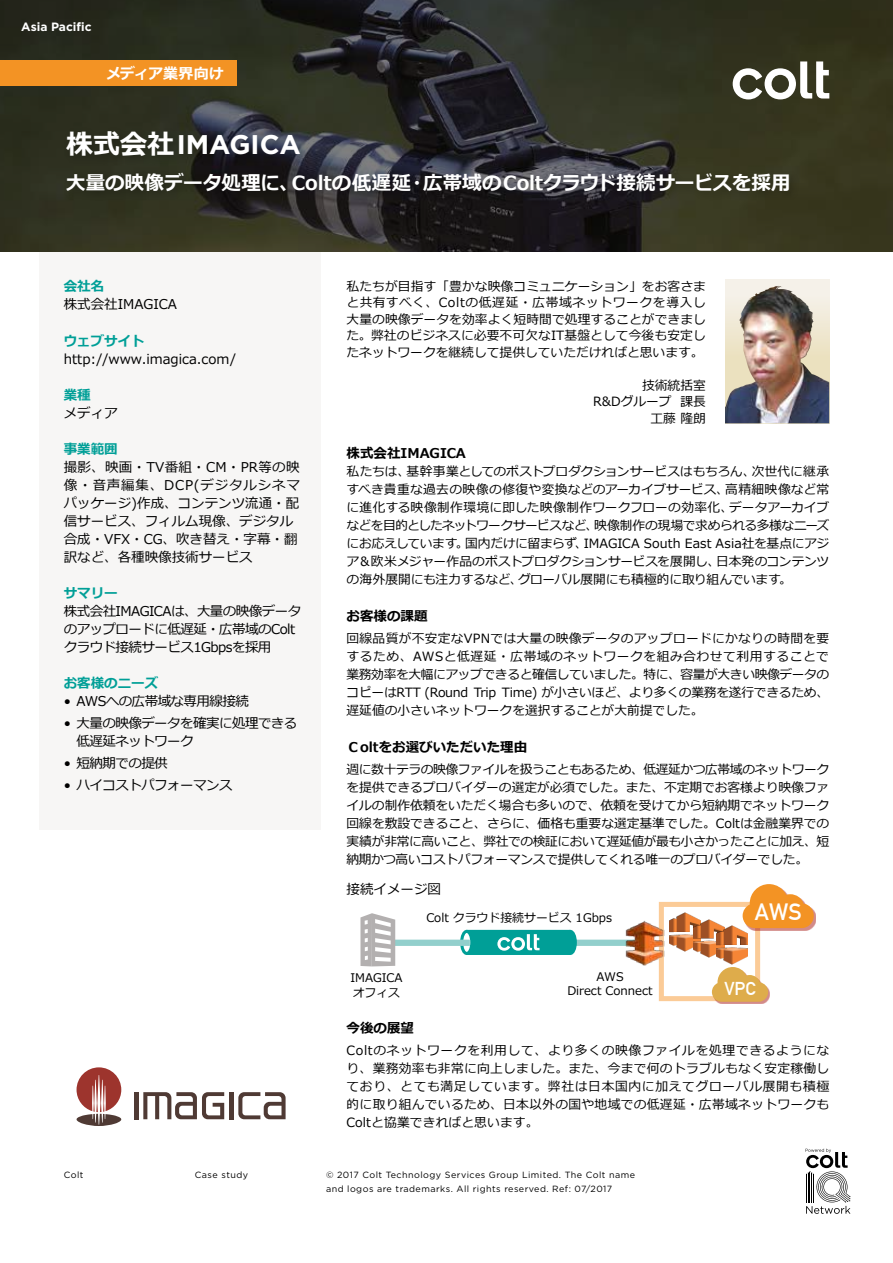
<style>
.page{position:relative;width:893px;height:1263px;background:#fff}
.page>*{position:absolute;margin:0;border:0;box-sizing:border-box;transform-origin:0 0}
.t1{font:700 27px "Gotham";color:#fff}
.t2{font:23.1px "Alte DIN1451 Mittelschrift";color:#fff}
.t3{font:700 19.5px "Meiryo";color:#fff}
.t4{font:18.3px "Alte DIN1451 Mittelschrift";color:#fff}
.t5{font:700 15px "Meiryo";letter-spacing:-.005em;color:#fff}
.t6{font:13.5px/18px "Meiryo";color:#000}
.t7{font:13.5px/18px "Meiryo";letter-spacing:-.04em;color:#000}
.t8{font:700 13.5px "Meiryo";color:#000}
.t9{font:700 13.5px "Meiryo";color:#009f97}
.t10{font:12.75px/18px "Meiryo";color:#000;text-align:justify}
.t11{font:700 12px "Gotham";color:#fff}
.t12{font:11.85px/14.2px "Meiryo";color:#000}
.t13{font:9px/13.5px "Gotham";letter-spacing:.05em;color:#000}
.s1{font-family:"Meiryo"}
</style>
<div class="page">
<div style="left:39px;top:251px;width:282px;height:578px;background:#f7f6f5"></div>
<svg style="left:0;top:0;width:893px;height:252px;background:#2d2e21"></svg>
<div style="left:497px;top:940px;width:142px;height:6px;background:#92cfcc"></div>
<div style="left:659px;top:902px;width:101px;height:99px;border:5px solid #fbcb97"></div>
<img style="left:669px;top:913px;width:29px;height:38px">
<img style="left:693px;top:919px;width:30px;height:38px">
<img style="left:717px;top:926px;width:31px;height:38px">
<img style="left:624px;top:920px;width:40px;height:45px">
<div style="left:745px;top:886px;width:71px;height:44px;background:#a81714;opacity:.5"></div>
<svg style="left:743px;top:884px;width:71px;height:44px"></svg>
<div style="left:713px;top:968px;width:57px;height:35px;background:#a81714;opacity:.5"></div>
<svg style="left:712px;top:967px;width:56px;height:35px"></svg>
<div style="left:466px;top:930px;width:104px;height:25px;background:#009f97"></div>
<svg style="left:462px;top:931px;width:10px;height:22px"></svg>
<div style="left:460px;top:930px;width:13px;height:25px;border:3px solid #009f97;border-radius:50%"></div>
<div style="left:565px;top:931px;width:10px;height:22px;background:#009f97;border-radius:50%"></div>
<div style="left:564px;top:930px;width:13px;height:25px;border:3px solid #009f97;border-radius:50%"></div>
<div style="left:392px;top:940px;width:78px;height:6px;background:#92cfcc"></div>
<svg style="left:497px;top:934px;width:42px;height:17px"></svg>
<hr style="left:134px;top:1092px;width:4px;height:27px;background:#4f3a34">
<hr style="left:229px;top:1092px;width:4px;height:27px;background:#4f3a34">
<svg style="left:238px;top:1092px;width:48px;height:27px"></svg>
<svg style="left:143px;top:1092px;width:81px;height:27px"></svg>
<svg style="left:77px;top:1067px;width:44px;height:59px"></svg>
<svg style="left:733px;top:61px;width:96px;height:38px"></svg>
<svg style="left:805px;top:1148px;width:45px;height:66px"></svg>
<div style="left:62px;top:126px;width:738px;height:76px;background:#000;opacity:.25"></div>
<div style="left:725px;top:279px;width:104px;height:144px;background:#f5f1e9"></div>
<img style="left:725px;top:286px;width:104px;height:137px">
<div style="left:0;top:61px;width:237px;height:25px;background:#f39324"></div>
<svg style="left:360px;top:913px;width:35px;height:53px"></svg>
<p class="t11" style="left:21px;top:19px;width:72px">Asia Pacific</p>
<p class="t5" style="left:106px;top:63px;width:119px">メディア業界向け</p>
<h1 class="t1" style="left:66px;top:126px;width:236px"><span class="s1">株式会社</span>IMAGICA</h1>
<h3 class="t3" style="left:66px;top:169px;width:726px">大量の映像データ処理に、Coltの低遅延・広帯域のColtクラウド接続サービスを採用</h3>
<p class="t9" style="left:64px;top:277px;width:42px">会社名</p>
<p class="t6" style="left:64px;top:296px;width:115px">株式会社IMAGICA</p>
<p class="t9" style="left:64px;top:331px;width:82px">ウェブサイト</p>
<p class="t6" style="left:64px;top:350px;width:174px">http://www.imagica.com/</p>
<p class="t9" style="left:64px;top:385px;width:28px">業種</p>
<p class="t7" style="left:64px;top:404px;width:55px">メディア</p>
<p class="t9" style="left:64px;top:439px;width:55px">事業範囲</p>
<p class="t6" style="left:64px;top:458px;width:238px">撮影、映画・TV番組・CM・PR等の映像・音声編集、DCP(デジタルシネマパッケージ)作成、コンテンツ流通・配信サービス、フィルム現像、デジタル合成・VFX・CG、吹き替え・字幕・翻訳など、各種映像技術サービス</p>
<p class="t9" style="left:64px;top:583px;width:55px">サマリー</p>
<p class="t7" style="left:64px;top:602px;width:239px">株式会社IMAGICAは、大量の映像データのアップロードに低遅延・広帯域のColtクラウド接続サービス1Gbpsを採用</p>
<p class="t9" style="left:64px;top:673px;width:96px">お客様のニーズ</p>
<p class="t7" style="left:64px;top:692px;width:187px">• AWSへの広帯域な専用線接続</p>
<p class="t7" style="left:77px;top:714px;width:222px;text-indent:-13px">• 大量の映像データを確実に処理できる低遅延ネットワーク</p>
<p class="t7" style="left:64px;top:755px;width:106px">• 短納期での提供</p>
<p class="t7" style="left:64px;top:777px;width:170px">• ハイコストパフォーマンス</p>
<p class="t10" style="left:347px;top:279px;width:361px;line-height:16.5px">私たちが目指す「豊かな映像コミュニケーション」をお客さまと共有すべく、Coltの低遅延・広帯域ネットワークを導入し大量の映像データを効率よく短時間で処理することができました。弊社のビジネスに必要不可欠なIT基盤として今後も安定したネットワークを継続して提供していただければと思います。</p>
<p class="t10" style="left:593px;top:378px;width:114px;line-height:16.5px;text-align:right">技術統括室<br>R&amp;Dグループ 課長工藤 隆朗</p>
<p class="t8" style="left:347px;top:444px;width:121px">株式会社IMAGICA</p>
<p class="t10" style="left:347px;top:463px;width:484px">私たちは、基幹事業としてのポストプロダクションサービスはもちろん、次世代に継承すべき貴重な過去の映像の修復や変換などのアーカイブサービス、高精細映像など常に進化する映像制作環境に即した映像制作ワークフローの効率化、データアーカイブなどを目的としたネットワークサービスなど、映像制作の現場で求められる多様なニーズにお応えしています。国内だけに留まらず、IMAGICA South East Asia社を基点にアジア＆欧米メジャー作品のポストプロダクションサービスを展開し、日本発のコンテンツの海外展開にも注力するなど、グローバル展開にも積極的に取り組んでいます。</p>
<p class="t8" style="left:347px;top:607px;width:83px">お客様の課題</p>
<p class="t10" style="left:347px;top:630px;width:484px">回線品質が不安定なVPNでは大量の映像データのアップロードにかなりの時間を要するため、AWSと低遅延・広帯域のネットワークを組み合わせて利用することで業務効率を大幅にアップできると確信していました。特に、容量が大きい映像データのコピーはRTT (Round Trip Time) が小さいほど、より多くの業務を遂行できるため、遅延値の小さいネットワークを選択することが大前提でした。</p>
<p class="t8" style="left:347px;top:737px;width:182px">Ｃoltをお選びいただいた理由</p>
<p class="t10" style="left:347px;top:761px;width:484px">週に数十テラの映像ファイルを扱うこともあるため、低遅延かつ広帯域のネットワークを提供できるプロバイダーの選定が必須でした。また、不定期でお客様より映像ファイルの制作依頼をいただく場合も多いので、依頼を受けてから短納期でネットワーク回線を敷設できること、さらに、価格も重要な選定基準でした。Coltは金融業界での実績が非常に高いこと、弊社での検証において遅延値が最も小さかったことに加え、短納期かつ高いコストパフォーマンスで提供してくれる唯一のプロバイダーでした。</p>
<p class="t6" style="left:347px;top:881px;width:96px">接続イメージ図</p>
<p class="t12" style="left:426px;top:911px;width:187px">Colt クラウド接続サービス 1Gbps</p>
<p class="t12" style="left:350px;top:971px;width:54px">IMAGICAオフィス</p>
<p class="t12" style="left:567px;top:970px;width:87px;text-align:center">AWS<br>Direct Connect</p>
<h2 class="t2" style="left:755px;top:898px;width:48px">AWS</h2>
<h3 class="t4" style="left:724px;top:978px;width:33px">VPC</h3>
<p class="t8" style="left:347px;top:1018px;width:69px">今後の展望</p>
<p class="t10" style="left:347px;top:1042px;width:484px">Coltのネットワークを利用して、より多くの映像ファイルを処理できるようになり、業務効率も非常に向上しました。また、今まで何のトラブルもなく安定稼働しており、とても満足しています。弊社は日本国内に加えてグローバル展開も積極的に取り組んでいるため、日本以外の国や地域での低遅延・広帯域ネットワークもColtと協業できればと思います。</p>
<p class="t13" style="left:64px;top:1168px;width:21px">Colt</p>
<p class="t13" style="left:195px;top:1168px;width:55px">Case study</p>
<p class="t13" style="left:326px;top:1168px;width:311px">© 2017 Colt Technology Services Group Limited. The Colt name and logos are trademarks. All rights reserved. Ref: 07/2017</p>
</div>
